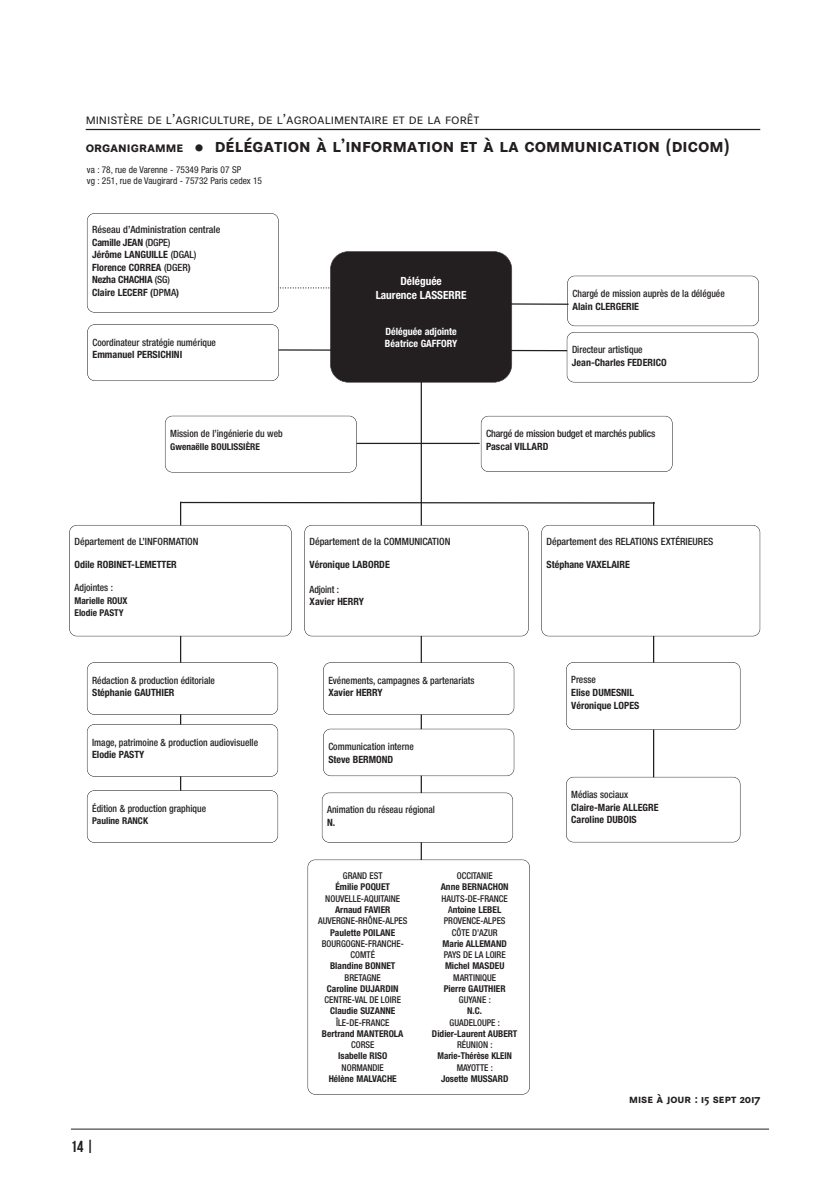
<style>
.page{position:relative;width:840px;height:1191px;background:#fff}
.page>*{position:absolute;margin:0;border:0;box-sizing:border-box;transform-origin:0 0}
.t1{font:700 20px "Corporate SSC";color:#231f20}
.t2{font:700 16px "Bebas Neue";color:#231f20}
.t3{font:15px "Corporate SSC";letter-spacing:-.005em;color:#231f20}
.t4{font:700 12.6px "Corporate SSC";color:#231f20}
.t5{font:700 condensed 11.2px/13.6px "Helvetica Neue";color:#fff;text-align:center}
.t6{font:700 condensed 10px/12.6px "Helvetica Neue";color:#231f20}
.t7{font:500 condensed 10px "Helvetica Neue";color:#231f20;scale:.95 1}
.t8{font:500 condensed 10px "Helvetica Neue";color:#231f20}
.t9{font:500 condensed 10px "Helvetica Neue";letter-spacing:-.02em;color:#231f20}
.t10{font:700 condensed 10px/12px "Helvetica Neue";color:#fff}
.t11{font:700 condensed 9.4px/12.6px "Helvetica Neue";color:#231f20}
.t12{font:500 condensed 9.4px/11.2px "Helvetica Neue";color:#231f20;text-align:center;scale:.95 1}
.t13{font:condensed 9.4px/10.6px "Helvetica Neue";color:#231f20}
.t14{font:700 condensed 9.4px "Helvetica Neue";color:#231f20;scale:.95 1}
.s1{font-size:15px}
.s2{font-family:"Helvetica Neue";font-weight:400;font-stretch:condensed}
.s3{font-weight:500}
.s4{font-style:inherit}
.s5{font-weight:500;font-size:9.4px}
.s6{font-weight:700}
</style>
<div class="page">
<hr style="left:71px;top:1128px;width:697px;height:1px;background:#231f20">
<hr style="left:420px;top:368px;width:1px;height:494px;background:#231f20">
<hr style="left:652px;top:502px;width:2px;height:320px;background:#231f20">
<hr style="left:86px;top:129px;width:673px;height:1px;background:#231f20">
<svg style="left:279px;top:349px;width:287px;height:3px"></svg>
<div style="left:330px;top:252px;width:181px;height:130px;background:#231f20;border-radius:18px"></div>
<div style="left:330px;top:251px;width:182px;height:131px;border:1px solid #231f20;border-radius:18px"></div>
<hr style="left:180px;top:501px;width:1px;height:329px;background:#231f20">
<div style="left:70px;top:525px;width:221px;height:111px;background:#fff;border-radius:7px"></div>
<div style="left:69px;top:525px;width:222px;height:111px;border:1px solid #231f20;border-radius:8px"></div>
<div style="left:541px;top:525px;width:218px;height:111px;background:#fff;border-radius:7px"></div>
<div style="left:541px;top:525px;width:218px;height:111px;border:1px solid #231f20;border-radius:8px"></div>
<div style="left:566px;top:662px;width:173px;height:67px;background:#fff;border-radius:7px"></div>
<div style="left:565px;top:662px;width:175px;height:68px;border:1px solid #231f20;border-radius:8px"></div>
<div style="left:567px;top:276px;width:191px;height:50px;border:1px solid #231f20;border-radius:8px"></div>
<div style="left:165px;top:416px;width:191px;height:56px;border:1px solid #231f20;border-radius:8px"></div>
<div style="left:87px;top:790px;width:190px;height:52px;background:#fff;border-radius:7px"></div>
<div style="left:87px;top:790px;width:191px;height:53px;border:1px solid #231f20;border-radius:8px"></div>
<svg style="left:278px;top:287px;width:54px;height:1px"></svg>
<div style="left:87px;top:213px;width:191px;height:99px;border:1px solid #231f20;border-radius:8px"></div>
<div style="left:304px;top:525px;width:224px;height:111px;border:1px solid #231f20;border-radius:8px"></div>
<div style="left:322px;top:793px;width:190px;height:49px;background:#fff;border-radius:7px"></div>
<div style="left:321px;top:792px;width:191px;height:50px;border:1px solid #231f20;border-radius:8px"></div>
<div style="left:87px;top:324px;width:192px;height:57px;border:1px solid #231f20;border-radius:8px"></div>
<div style="left:566px;top:332px;width:192px;height:50px;border:1px solid #231f20;border-radius:8px"></div>
<hr style="left:356px;top:443px;width:123px;height:1px;background:#231f20">
<div style="left:480px;top:416px;width:192px;height:56px;border:1px solid #231f20;border-radius:8px"></div>
<hr style="left:500px;top:303px;width:68px;height:2px;background:#231f20">
<div style="left:323px;top:663px;width:190px;height:51px;background:#fff;border-radius:7px"></div>
<div style="left:323px;top:662px;width:191px;height:53px;border:1px solid #231f20;border-radius:8px"></div>
<div style="left:566px;top:777px;width:173px;height:65px;background:#fff;border-radius:7px"></div>
<div style="left:565px;top:777px;width:175px;height:65px;border:1px solid #231f20;border-radius:8px"></div>
<div style="left:323px;top:729px;width:190px;height:46px;background:#fff;border-radius:7px"></div>
<div style="left:323px;top:728px;width:191px;height:48px;border:1px solid #231f20;border-radius:8px"></div>
<div style="left:87px;top:662px;width:190px;height:52px;background:#fff;border-radius:7px"></div>
<div style="left:87px;top:662px;width:191px;height:53px;border:1px solid #231f20;border-radius:8px"></div>
<div style="left:87px;top:724px;width:190px;height:52px;background:#fff;border-radius:7px"></div>
<div style="left:87px;top:724px;width:191px;height:52px;border:1px solid #231f20;border-radius:8px"></div>
<div style="left:307px;top:859px;width:222px;height:235px;border:1px solid #231f20;border-radius:8px"></div>
<hr style="left:181px;top:502px;width:473px;height:1px;background:#231f20">
<h3 class="t3" style="left:86px;top:110px;width:395px">ministère de l’agriculture, de l’agroalimentaire et de la forêt</h3>
<h1 class="t1" style="left:86px;top:134px;width:645px"><span class="s1">organigramme</span> <span class="s2">•</span> délégation à l’information et à la communication (dicom)</h1>
<p class="t13" style="left:87px;top:165px;width:177px">va : 78, rue de Varenne - 75349 Paris 07 SP<br>vg : 251, rue de Vaugirard - 75732 Paris cedex 15</p>
<p class="t6" style="left:92px;top:224px;width:130px"><span class="s3">Réseau d’Administration centrale<br></span><span class="s4">Camille JEAN</span> <span class="s3">(DGPE)<br></span>Jérôme LANGUILLE <span class="s3">(DGAL)<br></span>Florence CORREA <span class="s3">(DGER</span>)<br>Nezha CHACHIA <span class="s3">(SG</span><span class="s5">)<br></span>Claire LECERF (<span class="s3">DPMA</span>)</p>
<p class="t5" style="left:375px;top:275px;width:92px">Déléguée<br>Laurence LASSERRE</p>
<p class="t10" style="left:385px;top:326px;width:74px">Déléguée adjointe<br>Béatrice GAFFORY</p>
<p class="t7" style="left:572px;top:290px;width:162px">Chargé de mission auprès de la déléguée</p>
<p class="t6" style="left:572px;top:300px;width:68px">Alain CLERGERIE</p>
<p class="t7" style="left:92px;top:338px;width:131px">Coordinateur stratégie numérique</p>
<p class="t6" style="left:92px;top:349px;width:91px">Emmanuel PERSICHINI</p>
<p class="t7" style="left:571px;top:346px;width:76px">Directeur artistique</p>
<p class="t6" style="left:571px;top:357px;width:96px">Jean-Charles FEDERICO</p>
<p class="t7" style="left:170px;top:430px;width:120px">Mission de l’ingénierie du web</p>
<p class="t11" style="left:170px;top:441px;width:91px">Gwenaëlle BOULISSIÈRE</p>
<p class="t9" style="left:486px;top:430px;width:171px">Chargé de mission budget et marchés publics</p>
<p class="t6" style="left:486px;top:441px;width:64px">Pascal VILLARD</p>
<p class="t8" style="left:74px;top:538px;width:125px">Département de L’INFORMATION</p>
<p class="t6" style="left:74px;top:558px;width:104px">Odile ROBINET-LEMETTER</p>
<p class="t7" style="left:74px;top:584px;width:42px">Adjointes :</p>
<p class="t11" style="left:74px;top:595px;width:55px">Marielle ROUX<br>Elodie PASTY</p>
<p class="t8" style="left:309px;top:538px;width:142px">Département de la COMMUNICATION</p>
<p class="t6" style="left:309px;top:558px;width:82px">Véronique LABORDE</p>
<p class="t7" style="left:309px;top:585px;width:32px">Adjoint :</p>
<p class="t6" style="left:309px;top:596px;width:56px">Xavier HERRY</p>
<p class="t8" style="left:546px;top:538px;width:168px">Département des RELATIONS EXTÉRIEURES</p>
<p class="t6" style="left:546px;top:558px;width:85px">Stéphane VAXELAIRE</p>
<p class="t7" style="left:92px;top:676px;width:131px">Rédaction &amp; production éditoriale</p>
<p class="t6" style="left:92px;top:687px;width:84px">Stéphanie GAUTHIER</p>
<p class="t7" style="left:328px;top:676px;width:155px">Evénements, campagnes &amp; partenariats</p>
<p class="t6" style="left:328px;top:687px;width:56px">Xavier HERRY</p>
<p class="t7" style="left:571px;top:676px;width:27px">Presse</p>
<p class="t6" style="left:571px;top:687px;width:70px">Elise DUMESNIL<br>Véronique LOPES</p>
<p class="t7" style="left:92px;top:738px;width:176px">Image, patrimoine &amp; production audiovisuelle</p>
<p class="t6" style="left:92px;top:749px;width:54px">Elodie PASTY</p>
<p class="t7" style="left:328px;top:743px;width:91px">Communication interne</p>
<p class="t6" style="left:328px;top:753px;width:66px">Steve BERMOND</p>
<p class="t7" style="left:92px;top:804px;width:121px">Édition &amp; production graphique</p>
<p class="t11" style="left:92px;top:815px;width:57px">Pauline RANCK</p>
<p class="t7" style="left:327px;top:806px;width:115px">Animation du réseau régional</p>
<p class="t6" style="left:327px;top:817px;width:10px">N.</p>
<p class="t7" style="left:571px;top:791px;width:61px">Médias sociaux</p>
<p class="t6" style="left:571px;top:801px;width:89px">Claire-Marie ALLEGRE<br>Caroline DUBOIS</p>
<p class="t12" style="left:342px;top:871px;width:43px">GRAND EST</p>
<p class="t11" style="left:335px;top:881px;width:56px">Émilie POQUET</p>
<p class="t12" style="left:325px;top:893px;width:80px">NOUVELLE-AQUITAINE</p>
<p class="t11" style="left:335px;top:904px;width:57px">Arnaud FAVIER</p>
<p class="t12" style="left:318px;top:916px;width:95px">AUVERGNE-RHÔNE-ALPES</p>
<p class="t11" style="left:330px;top:926px;width:66px">Paulette POILANE</p>
<p class="t12" style="left:321px;top:938px;width:88px">BOURGOGNE-FRANCHE-<br>COMTÉ</p>
<p class="t11" style="left:330px;top:960px;width:67px">Blandine BONNET</p>
<p class="t12" style="left:344px;top:972px;width:40px">BRETAGNE</p>
<p class="t11" style="left:327px;top:983px;width:73px">Caroline DUJARDIN</p>
<p class="t12" style="left:324px;top:995px;width:82px">CENTRE-VAL DE LOIRE</p>
<p class="t11" style="left:330px;top:1005px;width:67px">Claudie SUZANNE</p>
<p class="t12" style="left:336px;top:1017px;width:58px">ÎLE-DE-FRANCE</p>
<p class="t11" style="left:322px;top:1028px;width:83px">Bertrand MANTEROLA</p>
<p class="t12" style="left:351px;top:1040px;width:26px">CORSE</p>
<p class="t11" style="left:338px;top:1050px;width:51px">Isabelle RISO</p>
<p class="t12" style="left:341px;top:1062px;width:46px">NORMANDIE</p>
<p class="t11" style="left:328px;top:1073px;width:69px">Hélène MALVACHE</p>
<p class="t12" style="left:456px;top:871px;width:39px">OCCITANIE</p>
<p class="t11" style="left:440px;top:881px;width:69px">Anne BERNACHON</p>
<p class="t12" style="left:441px;top:893px;width:71px">HAUTS-DE-FRANCE<br>A<span class="s6">ntoine LEBEL<br></span>PROVENCE-ALPES<br>CÔTE D’AZUR</p>
<p class="t11" style="left:442px;top:938px;width:66px">Marie ALLEMAND</p>
<p class="t12" style="left:443px;top:950px;width:67px">PAYS DE LA LOIRE</p>
<p class="t11" style="left:445px;top:960px;width:61px">Michel MASDEU</p>
<p class="t12" style="left:453px;top:972px;width:47px">MARTINIQUE</p>
<p class="t11" style="left:443px;top:983px;width:63px">Pierre GAUTHIER</p>
<p class="t12" style="left:458px;top:995px;width:35px">GUYANE :</p>
<p class="t11" style="left:467px;top:1005px;width:16px">N.C.</p>
<p class="t12" style="left:449px;top:1017px;width:55px">GUADELOUPE :</p>
<p class="t11" style="left:432px;top:1028px;width:87px">Didier-Laurent AUBERT</p>
<p class="t12" style="left:457px;top:1040px;width:39px">RÉUNION :</p>
<p class="t14" style="left:437px;top:1052px;width:80px">Marie-Thérèse KLEIN</p>
<p class="t12" style="left:456px;top:1062px;width:40px">MAYOTTE :</p>
<p class="t11" style="left:441px;top:1073px;width:69px">Josette MUSSARD</p>
<p class="t4" style="left:629px;top:1091px;width:132px">mise à jour : 15 sept 2017</p>
<h2 class="t2" style="left:71px;top:1137px;width:25px">14|</h2>
</div>
